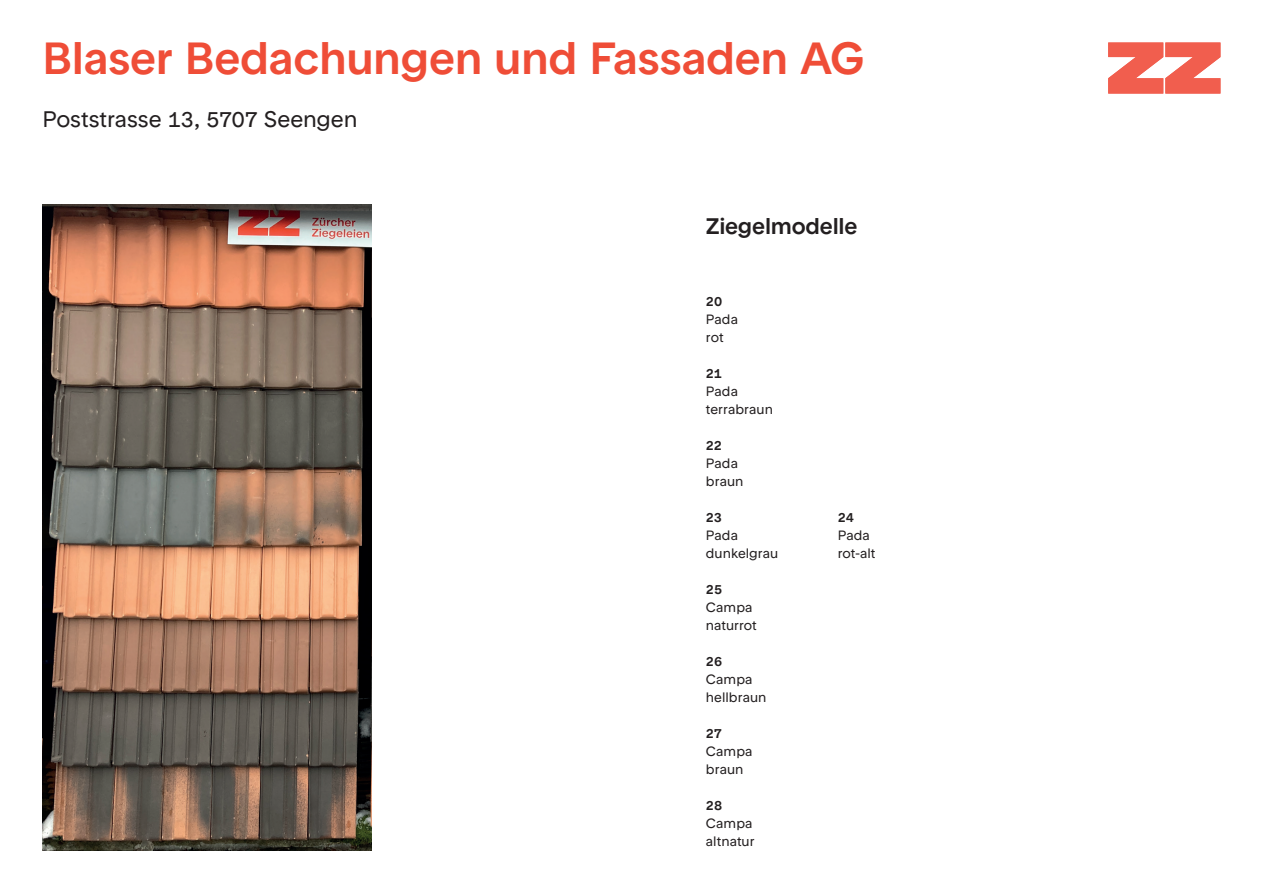
<style>
.page{position:relative;width:1263px;height:893px;background:#fff}
.page>*{position:absolute;margin:0;border:0;box-sizing:border-box;transform-origin:0 0}
.t1{font:500 45px "ZZ Rondelle";letter-spacing:-.005em;color:#ef4d37}
.t2{font:22.5px "ZZ Rondelle";letter-spacing:-.01em;color:#231f20}
.t3{font:500 22.5px "ZZ Rondelle";letter-spacing:-.005em;color:#231f20}
.t4{font:13.5px/18px "ZZ Rondelle";color:#231f20}
.t5{font:500 13.5px "ZZ Rondelle";letter-spacing:-.005em;color:#231f20}
</style>
<div class="page">
<svg style="left:1108px;top:43px;width:112px;height:51px"></svg>
<img style="left:43px;top:204px;width:328px;height:646px">
<h1 class="t1" style="left:43px;top:31px;width:824px">Blaser Bedachungen und Fassaden AG</h1>
<h2 class="t2" style="left:43px;top:106px;width:316px">Poststrasse 13, 5707 Seengen</h2>
<h2 class="t3" style="left:706px;top:213px;width:153px">Ziegelmodelle</h2>
<p class="t5" style="left:706px;top:293px;width:18px">20</p>
<p class="t4" style="left:706px;top:310px;width:34px">Pada rot</p>
<p class="t5" style="left:706px;top:365px;width:18px">21</p>
<p class="t4" style="left:706px;top:382px;width:69px">Pada terrabraun</p>
<p class="t5" style="left:706px;top:437px;width:18px">22</p>
<p class="t4" style="left:706px;top:454px;width:39px">Pada braun</p>
<p class="t5" style="left:706px;top:509px;width:18px">23</p>
<p class="t4" style="left:706px;top:526px;width:74px">Pada dunkelgrau</p>
<p class="t5" style="left:706px;top:581px;width:18px">25</p>
<p class="t4" style="left:706px;top:598px;width:52px">Campa naturrot</p>
<p class="t5" style="left:706px;top:653px;width:18px">26</p>
<p class="t4" style="left:706px;top:670px;width:62px">Campa hellbraun</p>
<p class="t5" style="left:706px;top:725px;width:18px">27</p>
<p class="t4" style="left:706px;top:742px;width:48px">Campa braun</p>
<p class="t5" style="left:706px;top:797px;width:18px">28</p>
<p class="t4" style="left:706px;top:814px;width:50px">Campa altnatur</p>
<p class="t5" style="left:838px;top:509px;width:18px">24</p>
<p class="t4" style="left:838px;top:526px;width:39px">Pada rot-alt</p>
</div>
